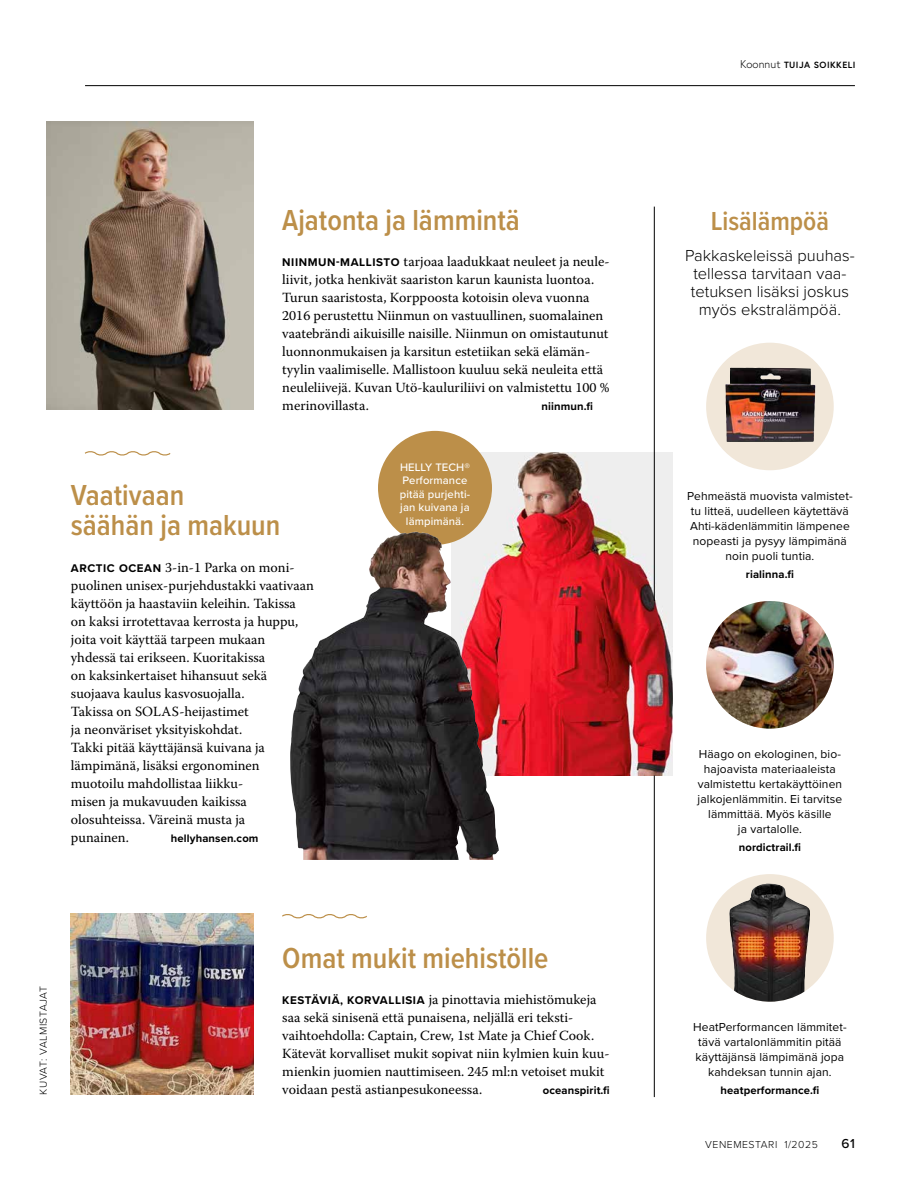
<style>
.page{position:relative;width:923px;height:1191px;background:#fff}
.page>*{position:absolute;margin:0;border:0;box-sizing:border-box;transform-origin:0 0}
.t1{font:600 30px/30px "Proxima Nova Cond";color:#bc8f49}
.t2{font:600 27px "Proxima Nova Cond";color:#bc8f49}
.t3{font:300 16.5px/18px "Proxima Nova";color:#000;text-align:center}
.t4{font:13.95px/18px "Warnock Pro";color:#000}
.t5{font:500 13.5px "Proxima Nova";color:#000}
.t6{font:12px/15px "Proxima Nova";letter-spacing:.01em;color:#000;text-align:center}
.t7{font:700 11.25px "Proxima Nova";letter-spacing:.01em;color:#000}
.t8{font:500 11.25px/13.5px "Proxima Nova";letter-spacing:.01em;color:#fff;text-align:center}
.t9{font:300 10.5px "Proxima Nova";letter-spacing:.05em;color:#000}
.t10{font:700 9px "Europa";letter-spacing:.05em;color:#000}
.s1{font-family:"Proxima Nova";font-weight:700;font-size:11.55px}
.s2{font-weight:300;font-size:11.25px}
</style>
<div class="page">
<img style="left:471px;top:452px;width:202px;height:323px">
<div style="left:378px;top:431px;width:114px;height:114px;background:#bc8f49;border-radius:50%"></div>
<img style="left:47px;top:122px;width:207px;height:288px">
<img style="left:71px;top:914px;width:183px;height:180px">
<svg style="left:282px;top:914px;width:85px;height:5px"></svg>
<svg style="left:84px;top:451px;width:87px;height:5px"></svg>
<hr style="left:85px;top:85px;width:770px;height:1px;background:#000">
<hr style="left:654px;top:207px;width:1px;height:394px;background:#000">
<hr style="left:654px;top:775px;width:1px;height:322px;background:#000">
<div style="left:706px;top:343px;width:127px;height:127px;background:#f1e7d9;border-radius:50%"></div>
<img style="left:725px;top:368px;width:90px;height:74px">
<img style="left:706px;top:601px;width:127px;height:127px;border-radius:64px">
<div style="left:706px;top:874px;width:127px;height:127px;background:#f1e7d9;border-radius:50%"></div>
<img style="left:729px;top:883px;width:81px;height:118px">
<img style="left:290px;top:533px;width:209px;height:327px">
<h1 class="t1" style="left:282px;top:204px;width:239px">Ajatonta ja lämmintä</h1>
<p class="t4" style="left:282px;top:252px;width:329px"><span class="s1">NIINMUN-MALLISTO</span> tarjoaa laadukkaat neuleet ja neule&shy;liivit, jotka henkivät saariston karun kaunista luontoa.<br>Turun saaristosta, Korppoosta kotoisin oleva vuonna 2016 perustettu Niinmun on vastuullinen, suomalainen vaatebrändi aikuisille naisille. Niinmun on omistautunut luonnonmukaisen ja karsitun estetiikan sekä elämän&shy;tyylin vaalimiselle. Mallistoon kuuluu sekä neuleita että neuleliivejä. Kuvan Utö-kauluriliivi on valmistettu 100 % merinovillasta.</p>
<p class="t7" style="left:541px;top:397px;width:53px">niinmun.fi</p>
<h1 class="t1" style="left:71px;top:479px;width:211px">Vaativaan<br>säähän ja makuun</h1>
<p class="t4" style="left:71px;top:558px;width:245px"><span class="s1">ARCTIC OCEAN</span> 3-in-1 Parka on moni&shy;puolinen unisex-purjehdustakki vaativaan käyttöön ja haastaviin keleihin. Takissa on kaksi irrotettavaa kerrosta ja huppu, joita voit käyttää tarpeen mukaan yhdessä tai erikseen. Kuoritakissa<br>on kaksinkertaiset hihansuut sekä suojaava kaulus kasvosuojalla.<br>Takissa on SOLAS-heijastimet<br>ja neonväriset yksityiskohdat.<br>Takki pitää käyttäjänsä kuivana ja lämpimänä, lisäksi ergonominen muotoilu mahdollistaa liikku-<br>misen ja mukavuuden kaikissa olosuhteissa. Väreinä musta ja<br>punainen.</p>
<p class="t7" style="left:171px;top:829px;width:89px">hellyhansen.com</p>
<p class="t8" style="left:400px;top:460px;width:72px">HELLY TECH®<br>Performance pitää purjehti&shy;jan kuivana ja lämpimänä.</p>
<p class="t9" style="left:35px;top:1094px;width:110px;rotate:-90deg">KUVAT: VALMISTAJAT</p>
<h1 class="t1" style="left:282px;top:942px;width:268px">Omat mukit miehistölle</h1>
<p class="t4" style="left:282px;top:990px;width:329px"><span class="s1">KESTÄVIÄ, KORVALLISIA</span> ja pinottavia miehistömukeja saa sekä sinisenä että punaisena, neljällä eri teksti&shy;vaihtoehdolla: Captain, Crew, 1st Mate ja Chief Cook.<br>Kätevät korvalliset mukit sopivat niin kylmien kuin kuu&shy;mienkin juomien nauttimiseen. 245 ml:n vetoiset mukit voidaan pestä astianpesukoneessa.</p>
<p class="t7" style="left:543px;top:1081px;width:68px">oceanspirit.fi</p>
<p class="t10" style="left:740px;top:59px;width:117px"><span class="s2">Koonnut</span> TUIJA SOIKKELI</p>
<h2 class="t2" style="left:711px;top:201px;width:120px">Lisälämpöä</h2>
<p class="t3" style="left:685px;top:246px;width:171px">Pakkaskeleissä puuhas&shy;tellessa tarvitaan vaa&shy;tetuksen lisäksi joskus myös ekstralämpöä.</p>
<p class="t6" style="left:687px;top:488px;width:167px">Pehmeästä muovista valmistet&shy;tu litteä, uudelleen käytettävä<br>Ahti-kädenlämmitin lämpenee nopeasti ja pysyy lämpimänä noin puoli tuntia.</p>
<p class="t7" style="left:746px;top:565px;width:49px">rialinna.fi</p>
<p class="t6" style="left:697px;top:746px;width:146px">Häago on ekologinen, bio&shy;hajoavista materiaaleista valmistettu kertakäyttöinen jalkojenlämmitin. Ei tarvitse lämmittää. Myös käsille<br>ja vartalolle.</p>
<p class="t7" style="left:739px;top:838px;width:64px">nordictrail.fi</p>
<p class="t6" style="left:693px;top:1019px;width:155px">HeatPerformancen lämmitet&shy;tävä vartalonlämmitin pitää käyttäjänsä lämpimänä jopa kahdeksan tunnin ajan.</p>
<p class="t7" style="left:720px;top:1081px;width:100px">heatperformance.fi</p>
<p class="t9" style="left:705px;top:1137px;width:114px">VENEMESTARI 1/2025</p>
<p class="t5" style="left:841px;top:1133px;width:15px">61</p>
</div>
